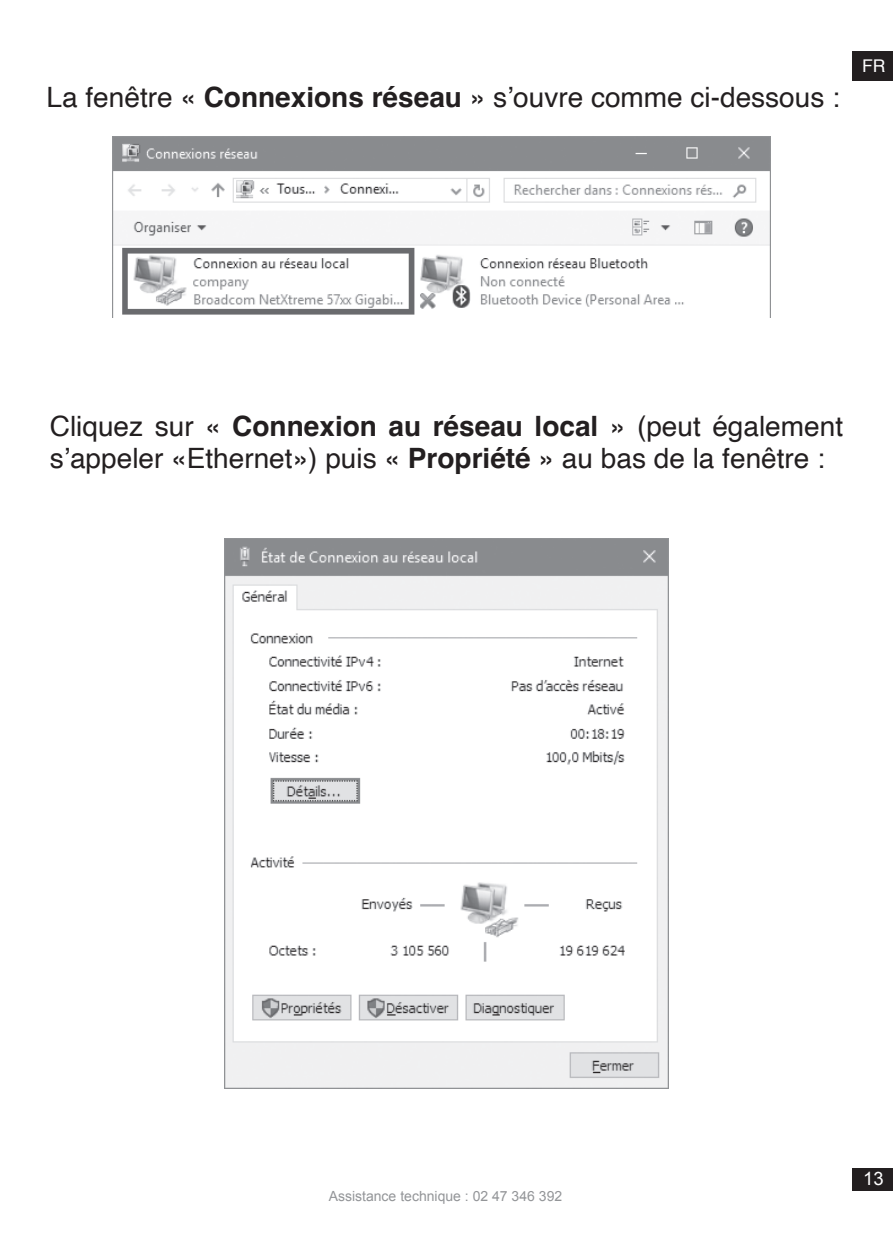
<style>
.page{position:relative;width:893px;height:1241px;background:#fff}
.page>*{position:absolute;margin:0;border:0;box-sizing:border-box;transform-origin:0 0}
.t1{font:28px/31.5px "Helvetica";color:#231f20}
.t2{font:18.55px "Arial";color:#fff}
.t3{font:17.5px "Helvetica";color:#fff}
.t4{font:14px "Arial";color:#939598}
.s1{font-weight:700}
</style>
<div class="page">
<div style="left:852px;top:1167px;width:41px;height:23px;background:#231f20"></div>
<div style="left:852px;top:51px;width:41px;height:29px;background:#231f20"></div>
<img style="left:113px;top:136px;width:657px;height:182px">
<img style="left:225px;top:538px;width:443px;height:549px">
<p class="t1" style="left:47px;top:82px;width:795px">La fenêtre « <span class="s1">Connexions réseau</span> » s’ouvre comme ci-dessous :</p>
<p class="t3" style="left:862px;top:52px;width:25px">FR</p>
<p class="t1" style="left:50px;top:411px;width:795px">Cliquez sur « <span class="s1">Connexion au réseau local</span> » (peut également s’appeler «Ethernet») puis « <span class="s1">Propriété</span> » au bas de la fenêtre :</p>
<p class="t4" style="left:329px;top:1186px;width:235px">Assistance technique : 02 47 346 392</p>
<p class="t2" style="left:863px;top:1166px;width:22px">13</p>
</div>
